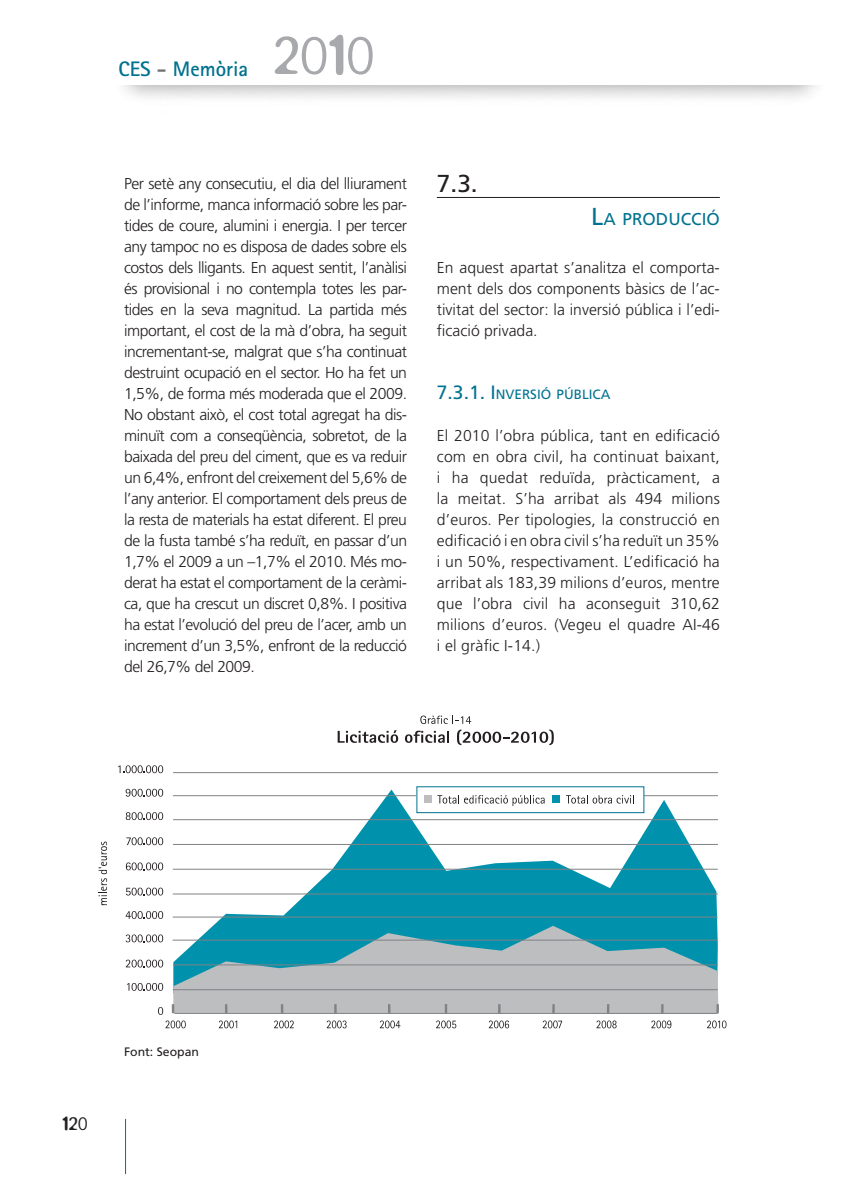
<style>
.page{position:relative;width:844px;height:1191px;background:#fff}
.page>*{position:absolute;margin:0;border:0;box-sizing:border-box;transform-origin:0 0}
.t1{font:300 61.07px "Blur";color:#a7a9ac}
.t2{font:24.5px "Frutiger LT Std";color:#231f20}
.t3{font:700 21px "Rotis Sans Serif";color:#007290}
.t4{font:300 21px "Blur";color:#231f20}
.t5{font:17.15px "Frutiger LT Std";color:#007290}
.t6{font:300 15.75px/21px "Frutiger LT Std";color:#231f20;text-align:justify}
.t7{font:13.47px "Frutiger LT Std";color:#007290}
.t8{font:12.25px "Frutiger LT Std";color:#231f20}
.s1{color:#6d6f71}
.s2{font-size:24.5px}
.s3{font-size:19.25px}
</style>
<div class="page">
<hr style="left:125px;top:1118px;width:1px;height:56px;background:#007290">
<hr style="left:437px;top:197px;width:282px;height:1px;background:#231f20">
<svg style="left:173px;top:789px;width:544px;height:136px"></svg>
<svg style="left:173px;top:925px;width:545px;height:88px;background:#86b1ba"></svg>
<div style="left:158px;top:959px;width:5px;height:8px;background:#524f4f;border-radius:50%"></div>
<svg style="left:126px;top:959px;width:36px;height:8px"></svg>
<svg style="left:126px;top:934px;width:36px;height:8px"></svg>
<div style="left:131px;top:911px;width:6px;height:8px;background:#5d5a5b;border-radius:50%"></div>
<div style="left:137px;top:911px;width:6px;height:8px;background:#5d5a5b;border-radius:50%"></div>
<svg style="left:126px;top:911px;width:36px;height:7px"></svg>
<div style="left:158px;top:887px;width:5px;height:8px;background:#524f4f;border-radius:50%"></div>
<svg style="left:126px;top:887px;width:36px;height:8px"></svg>
<svg style="left:126px;top:862px;width:36px;height:8px"></svg>
<svg style="left:126px;top:837px;width:36px;height:8px"></svg>
<svg style="left:126px;top:812px;width:36px;height:8px"></svg>
<div style="left:158px;top:788px;width:5px;height:8px;background:#535051;border-radius:50%"></div>
<svg style="left:126px;top:788px;width:36px;height:8px"></svg>
<svg style="left:118px;top:765px;width:44px;height:8px"></svg>
<hr style="left:173px;top:916px;width:544px;height:1px;background:#808285">
<hr style="left:173px;top:964px;width:544px;height:1px;background:#808285">
<hr style="left:173px;top:939px;width:544px;height:1px;background:#808285">
<hr style="left:173px;top:893px;width:544px;height:1px;background:#808285">
<hr style="left:173px;top:868px;width:544px;height:1px;background:#808285">
<hr style="left:173px;top:844px;width:544px;height:1px;background:#808285">
<hr style="left:173px;top:819px;width:545px;height:1px;background:#808285">
<svg style="left:337px;top:730px;width:61px;height:13px"></svg>
<svg style="left:405px;top:715px;width:148px;height:30px"></svg>
<hr style="left:173px;top:795px;width:544px;height:1px;background:#808285">
<hr style="left:173px;top:772px;width:545px;height:1px;background:#808285">
<svg style="left:219px;top:1020px;width:18px;height:8px"></svg>
<svg style="left:274px;top:1020px;width:20px;height:8px"></svg>
<svg style="left:326px;top:1020px;width:20px;height:8px"></svg>
<svg style="left:380px;top:1020px;width:20px;height:8px"></svg>
<svg style="left:436px;top:1020px;width:20px;height:8px"></svg>
<svg style="left:488px;top:1020px;width:21px;height:8px"></svg>
<hr style="left:174px;top:1013px;width:542px;height:1px;background:#808285">
<svg style="left:99px;top:841px;width:8px;height:64px"></svg>
<div style="left:417px;top:786px;width:226px;height:26px;background:#fff"></div>
<div style="left:416px;top:786px;width:228px;height:27px;border:1px solid #007290"></div>
<svg style="left:566px;top:795px;width:68px;height:8px"></svg>
<div style="left:424px;top:795px;width:7px;height:8px;background:#bcbec0"></div>
<div style="left:552px;top:795px;width:8px;height:8px;background:#0092ac"></div>
<svg style="left:437px;top:795px;width:107px;height:11px"></svg>
<svg style="left:596px;top:1020px;width:20px;height:8px"></svg>
<svg style="left:716px;top:1004px;width:2px;height:9px"></svg>
<svg style="left:334px;top:1004px;width:2px;height:9px"></svg>
<svg style="left:225px;top:1004px;width:2px;height:9px"></svg>
<svg style="left:388px;top:1004px;width:2px;height:9px"></svg>
<svg style="left:498px;top:1004px;width:2px;height:9px"></svg>
<svg style="left:281px;top:1004px;width:2px;height:9px"></svg>
<svg style="left:444px;top:1004px;width:3px;height:9px"></svg>
<svg style="left:552px;top:1004px;width:2px;height:9px"></svg>
<svg style="left:606px;top:1004px;width:3px;height:9px"></svg>
<svg style="left:542px;top:1020px;width:20px;height:8px"></svg>
<svg style="left:707px;top:1020px;width:18px;height:8px"></svg>
<svg style="left:127px;top:983px;width:36px;height:7px"></svg>
<hr style="left:173px;top:989px;width:544px;height:1px;background:#808285">
<svg style="left:165px;top:1020px;width:20px;height:8px"></svg>
<svg style="left:172px;top:1004px;width:2px;height:9px"></svg>
<svg style="left:661px;top:1004px;width:2px;height:9px"></svg>
<svg style="left:651px;top:1020px;width:20px;height:8px"></svg>
<h3 class="t3" style="left:118px;top:55px;width:131px">CES <span class="s1">-</span> Memòria</h3>
<h1 class="t1" style="left:271px;top:21px;width:105px">2010</h1>
<p class="t6" style="left:124px;top:173px;width:284px">Per setè any consecutiu, el dia del lliurament de l’informe, manca informació sobre les par&shy;tides de coure, alumini i energia. I per tercer any tampoc no es disposa de dades sobre els costos dels lligants. En aquest sentit, l’anàlisi és provisional i no contempla totes les par&shy;tides en la seva magnitud. La partida més important, el cost de la mà d’obra, ha seguit incrementant-se, malgrat que s’ha continuat destruint ocupació en el sector. Ho ha fet un 1,5%, de forma més moderada que el 2009.<br>No obstant això, el cost total agregat ha dis&shy;minuït com a conseqüència, sobretot, de la baixada del preu del ciment, que es va reduir un 6,4%, enfront del creixement del 5,6% de l’any anterior. El comportament dels preus de la resta de materials ha estat diferent. El preu de la fusta també s’ha reduït, en passar d’un 1,7% el 2009 a un –1,7% el 2010. Més mo&shy;derat ha estat el comportament de la ceràmi&shy;ca, que ha crescut un discret 0,8%. I positiva ha estat l’evolució del preu de l’acer, amb un increment d’un 3,5%, enfront de la reducció del 26,7% del 2009.</p>
<h2 class="t2" style="left:437px;top:169px;width:42px">7.3.</h2>
<p class="t5" style="left:591px;top:209px;width:130px"><span class="s2">L</span>A PRODUCCIÓ</p>
<p class="t6" style="left:437px;top:257px;width:284px">En aquest apartat s’analitza el comporta&shy;ment dels dos components bàsics de l’ac&shy;tivitat del sector: la inversió pública i l’edi&shy;ficació privada.</p>
<p class="t7" style="left:437px;top:386px;width:175px"><span class="s3">7.3.1. I</span>NVERSIÓ PÚBLICA</p>
<p class="t6" style="left:437px;top:425px;width:284px">El 2010 l’obra pública, tant en edificació com en obra civil, ha continuat baixant, i ha quedat reduïda, pràcticament, a la meitat. S’ha arribat als 494 milions d’euros. Per tipologies, la construcció en edificació i en obra civil s’ha reduït un 35% i un 50%, respectivament. L’edificació ha arribat als 183,39 milions d’euros, mentre que l’obra civil ha aconseguit 310,62 milions d’euros. (Vegeu el quadre AI-46 i el gràfic I-14.)</p>
<h3 class="t4" style="left:62px;top:1111px;width:27px">120</h3>
<p class="t8" style="left:124px;top:1044px;width:76px">Font: Seopan</p>
</div>
